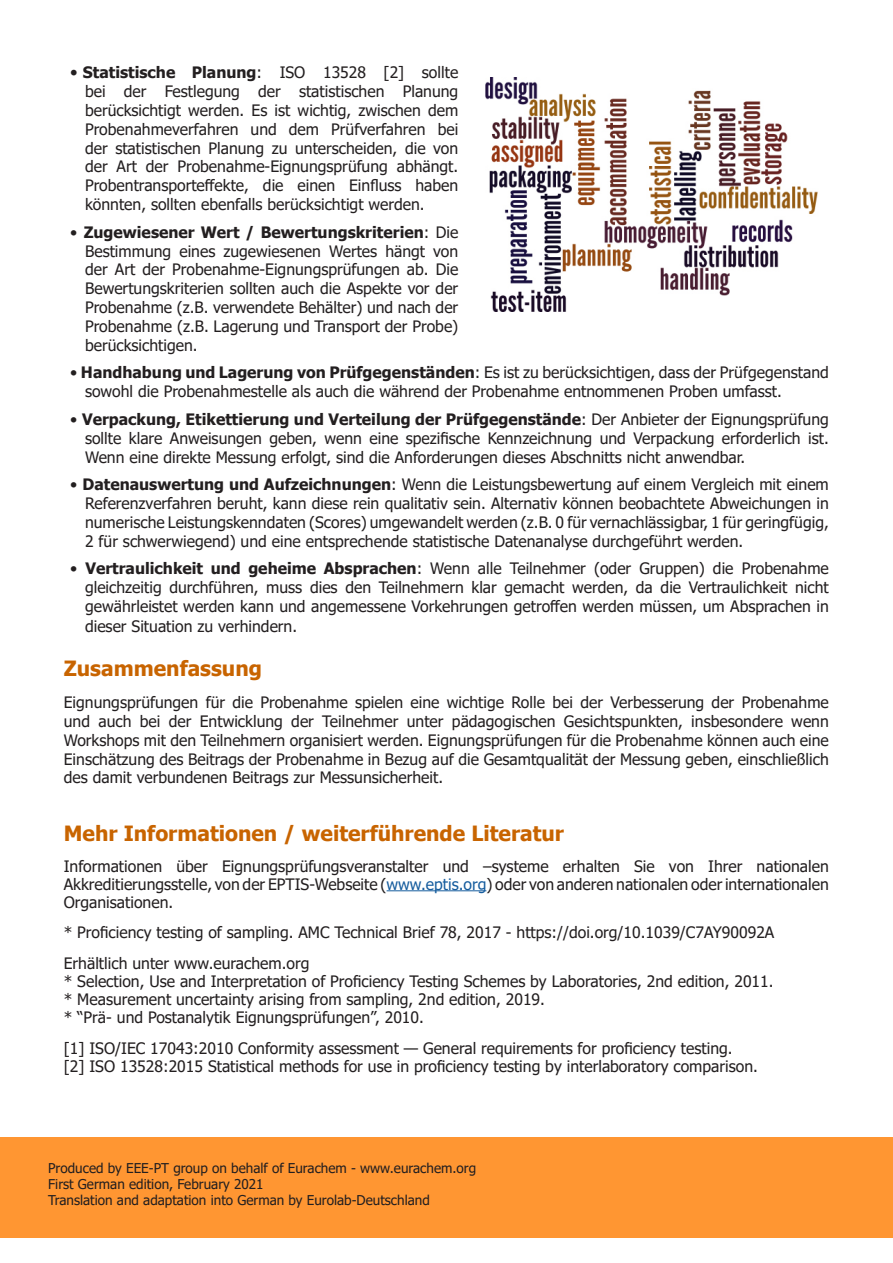
<style>
.page{position:relative;width:893px;height:1263px;background:#fff}
.page>*{position:absolute;margin:0;border:0;box-sizing:border-box;transform-origin:0 0}
.t1{font:700 21px "Tahoma";color:#c86400}
.t2{font:15.75px/18.9px "Tahoma";color:#231f20;text-align:justify}
.t3{font:13.5px/16.2px "Tahoma";color:#231f20}
.s1{font-size:16.5px}
.s2{font-weight:700}
.s3{color:#175d9e}
</style>
<div class="page">
<hr style="left:387px;top:890px;width:99px;height:1px;background:#175d9e">
<div style="left:0;top:1137px;width:893px;height:101px;background:#ff9632"></div>
<img style="left:485px;top:78px;width:333px;height:234px">
<p class="t2" style="left:85px;top:64px;width:375px;text-indent:-15px"><span class="s1">•</span> <span class="s2">Statistische Planung</span>: ISO 13528 [2] sollte bei der Festlegung der statistischen Planung berücksichtigt werden. Es ist wichtig, zwischen dem Probenahmeverfahren und dem Prüfverfahren bei der statistischen Planung zu unterscheiden, die von der Art der Probenahme-Eignungsprüfung abhängt.<br>Probentransporteffekte, die einen Einfluss haben könnten, sollten ebenfalls berücksichtigt werden.</p>
<p class="t2" style="left:85px;top:223px;width:375px;text-indent:-15px">• <span class="s2">Zugewiesener Wert / Bewertungskriterien</span>: Die Bestimmung eines zugewiesenen Wertes hängt von der Art der Probenahme-Eignungsprüfungen ab. Die Bewertungskriterien sollten auch die Aspekte vor der Probenahme (z.B. verwendete Behälter) und nach der Probenahme (z.B. Lagerung und Transport der Probe) berücksichtigen.</p>
<p class="t2" style="left:85px;top:364px;width:745px;text-indent:-15px">• <span class="s2">Handhabung und Lagerung von Prüfgegenständen</span>: Es ist zu berücksichtigen, dass der Prüfgegenstand sowohl die Probenahmestelle als auch die während der Probenahme entnommenen Proben umfasst.</p>
<p class="t2" style="left:85px;top:410px;width:745px;text-indent:-15px">• <span class="s2">Verpackung, Etikettierung und Verteilung der Prüfgegenstände</span>: Der Anbieter der Eignungsprüfung sollte klare Anweisungen geben, wenn eine spezifische Kennzeichnung und Verpackung erforderlich ist.<br>Wenn eine direkte Messung erfolgt, sind die Anforderungen dieses Abschnitts nicht anwendbar.</p>
<p class="t2" style="left:85px;top:476px;width:745px;text-indent:-15px">• <span class="s2">Datenauswertung und Aufzeichnungen</span>: Wenn die Leistungsbewertung auf einem Vergleich mit einem Referenzverfahren beruht, kann diese rein qualitativ sein. Alternativ können beobachtete Abweichungen in numerische Leistungskenndaten (Scores) umgewandelt werden (z.B. 0 für vernachlässigbar, 1 für geringfügig, 2 für schwerwiegend) und eine entsprechende statistische Datenanalyse durchgeführt werden.</p>
<p class="t2" style="left:85px;top:560px;width:745px;text-indent:-15px">• <span class="s2">Vertraulichkeit und geheime Absprachen</span>: Wenn alle Teilnehmer (oder Gruppen) die Probenahme gleichzeitig durchführen, muss dies den Teilnehmern klar gemacht werden, da die Vertraulichkeit nicht gewährleistet werden kann und angemessene Vorkehrungen getroffen werden müssen, um Absprachen in dieser Situation zu verhindern.</p>
<p class="t1" style="left:64px;top:654px;width:200px">Zusammenfassung</p>
<p class="t2" style="left:64px;top:693px;width:767px">Eignungsprüfungen für die Probenahme spielen eine wichtige Rolle bei der Verbesserung der Probenahme und auch bei der Entwicklung der Teilnehmer unter pädagogischen Gesichtspunkten, insbesondere wenn Workshops mit den Teilnehmern organisiert werden. Eignungsprüfungen für die Probenahme können auch eine Einschätzung des Beitrags der Probenahme in Bezug auf die Gesamtqualität der Messung geben, einschließlich des damit verbundenen Beitrags zur Messunsicherheit.</p>
<p class="t1" style="left:64px;top:818px;width:502px">Mehr Informationen / weiterführende Literatur</p>
<p class="t2" style="left:64px;top:858px;width:767px;line-height:18px">Informationen über Eignungsprüfungsveranstalter und –systeme erhalten Sie von Ihrer nationalen Akkreditierungsstelle, von der EPTIS-Webseite (<span class="s3">www.eptis.org</span>) oder von anderen nationalen oder internationalen Organisationen.</p>
<p class="t2" style="left:64px;top:924px;width:712px">* Proficiency testing of sampling. AMC Technical Brief 78, 2017 - https://doi.org/10.1039/C7AY90092A</p>
<p class="t2" style="left:64px;top:955px;width:711px;line-height:18px;text-align:left">Erhältlich unter www.eurachem.org<br>* Selection, Use and Interpretation of Proficiency Testing Schemes by Laboratories, 2nd edition, 2011. * Measurement uncertainty arising from sampling, 2nd edition, 2019.<br>* “Prä- und Postanalytik Eignungsprüfungen”, 2010.</p>
<p class="t2" style="left:64px;top:1040px;width:696px;line-height:18px">[1] ISO/IEC 17043:2010 Conformity assessment — General requirements for proficiency testing.<br>[2] ISO 13528:2015 Statistical methods for use in proficiency testing by interlaboratory comparison.</p>
<p class="t3" style="left:48px;top:1161px;width:429px">Produced by EEE-PT group on behalf of Eurachem - www.eurachem.org<br>First German edition, February 2021<br>Translation and adaptation into German by Eurolab-Deutschland</p>
</div>
